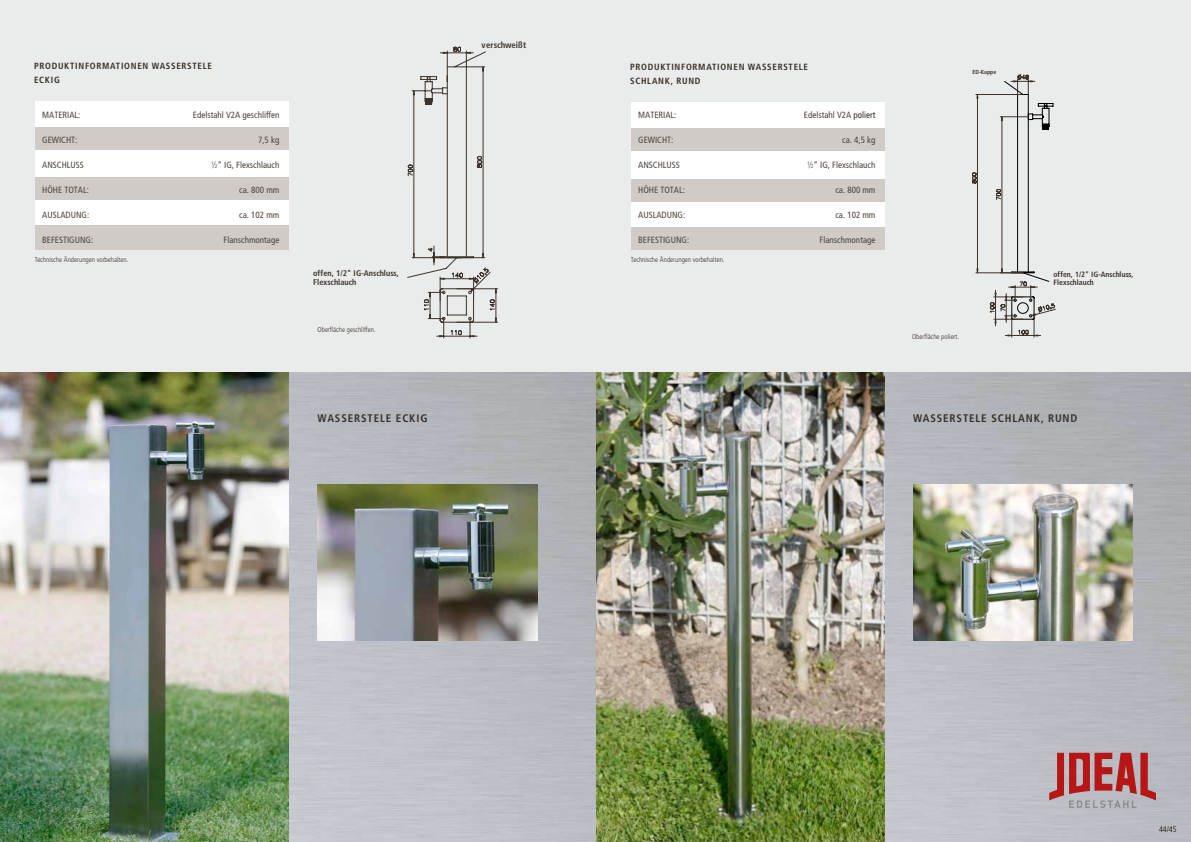
<style>
.page{position:relative;width:1191px;height:842px;background:#fff}
.page>*{position:absolute;margin:0;border:0;box-sizing:border-box;transform-origin:0 0}
.t1{font:700 condensed 11px "Frutiger";letter-spacing:.08em;color:#363028}
.t2{font:condensed 9px "Frutiger";color:#50453d}
.t3{font:700 condensed 9px/14px "Frutiger";letter-spacing:.08em;color:#363028}
.t4{font:700 condensed 8.8px "Frutiger";letter-spacing:-.005em;color:#3c342c}
.t5{font:700 condensed 8.2px/9.1px "Frutiger";color:#3c342c}
.t6{font:condensed 8px "Frutiger";color:#363028}
.t7{font:700 condensed 7.7px/8.5px "Frutiger";color:#3c342c}
.t8{font:300 condensed 7px "Frutiger";color:#363028}
.t9{font:700 condensed 5.9px "Frutiger";letter-spacing:-.005em;color:#3c342c}
.s1{font-weight:300}
.s2{color:#363028}
</style>
<div class="page">
<div style="left:0;top:0;width:1191px;height:373px;background:#eaebeb"></div>
<img style="left:884px;top:373px;width:307px;height:469px">
<img style="left:595px;top:373px;width:289px;height:469px">
<div style="left:0;top:373px;width:595px;height:469px;background:linear-gradient(to bottom,#b1b3b8,#c2c4cc)"></div>
<img style="left:0;top:373px;width:288px;height:469px">
<div style="left:35px;top:101px;width:253px;height:124px;background:#fff"></div>
<div style="left:35px;top:127px;width:253px;height:23px;background:#d0cbc7"></div>
<div style="left:35px;top:177px;width:253px;height:23px;background:#d0cbc7"></div>
<div style="left:35px;top:225px;width:253px;height:25px;background:#d0cbc7"></div>
<hr style="left:447px;top:67px;width:1px;height:191px;background:#3c342c">
<hr style="left:466px;top:67px;width:1px;height:191px;background:#3c342c">
<hr style="left:483px;top:162px;width:1px;height:96px;background:#3c342c">
<hr style="left:483px;top:67px;width:1px;height:95px;background:#3c342c">
<svg style="left:477px;top:156px;width:5px;height:12px"></svg>
<svg style="left:412px;top:47px;width:74px;height:58px"></svg>
<hr style="left:414px;top:91px;width:1px;height:80px;background:#3c342c">
<hr style="left:414px;top:171px;width:1px;height:87px;background:#3c342c">
<svg style="left:408px;top:165px;width:5px;height:11px"></svg>
<svg style="left:407px;top:246px;width:90px;height:92px"></svg>
<img style="left:913px;top:485px;width:219px;height:156px">
<img style="left:317px;top:485px;width:220px;height:156px">
<svg style="left:1049px;top:753px;width:107px;height:55px;background:#b6767a"></svg>
<div style="left:631px;top:102px;width:253px;height:125px;background:#fff"></div>
<div style="left:631px;top:128px;width:253px;height:23px;background:#d0cbc7"></div>
<div style="left:631px;top:179px;width:253px;height:22px;background:#d0cbc7"></div>
<div style="left:631px;top:227px;width:253px;height:22px;background:#d0cbc7"></div>
<hr style="left:1028px;top:94px;width:1px;height:179px;background:#000">
<hr style="left:1017px;top:94px;width:1px;height:179px;background:#000">
<hr style="left:975px;top:273px;width:48px;height:1px;background:#3c342c">
<hr style="left:975px;top:94px;width:48px;height:1px;background:#3c342c">
<hr style="left:977px;top:94px;width:1px;height:84px;background:#3c342c">
<hr style="left:977px;top:178px;width:1px;height:95px;background:#3c342c">
<svg style="left:972px;top:173px;width:4px;height:10px"></svg>
<svg style="left:990px;top:103px;width:65px;height:234px"></svg>
<svg style="left:1004px;top:74px;width:30px;height:21px"></svg>
<p class="t3" style="left:34px;top:59px;width:179px">PRODUKTINFORMATIONEN WASSERSTELE<br>ECKIG</p>
<p class="t2" style="left:42px;top:109px;width:40px">MATERIAL:</p>
<p class="t2" style="left:193px;top:109px;width:88px">Edelstahl V2A geschliffen</p>
<p class="t2" style="left:42px;top:134px;width:37px">GEWICHT:</p>
<p class="t2" style="left:258px;top:134px;width:23px">7,5 kg</p>
<p class="t2" style="left:42px;top:159px;width:43px">ANSCHLUSS</p>
<p class="t2" style="left:211px;top:159px;width:70px"><span class="s1">½</span>“ IG, Flexschlauch</p>
<p class="t2" style="left:42px;top:184px;width:48px">HÖHE TOTAL:</p>
<p class="t2" style="left:239px;top:184px;width:42px">ca. 800 mm</p>
<p class="t2" style="left:42px;top:209px;width:48px">AUSLADUNG:</p>
<p class="t2" style="left:239px;top:209px;width:42px">ca. 102 mm</p>
<p class="t2" style="left:42px;top:234px;width:53px">BEFESTIGUNG:</p>
<p class="t2" style="left:223px;top:234px;width:57px">Flanschmontage</p>
<p class="t8" style="left:35px;top:256px;width:95px">Technische Änderungen vorbehalten.</p>
<p class="t4" style="left:481px;top:39px;width:46px">verschweißt</p>
<p class="t5" style="left:313px;top:268px;width:87px">offen, 1/2" IG-Anschluss,<br>Flexschlauch</p>
<p class="t8" style="left:317px;top:326px;width:60px">Oberfläche geschliffen.</p>
<p class="t3" style="left:630px;top:60px;width:179px">PRODUKTINFORMATIONEN WASSERSTELE<br>SCHLANK, RUND</p>
<p class="t2" style="left:638px;top:109px;width:40px">MATERIAL:</p>
<p class="t2" style="left:804px;top:109px;width:73px">Edelstahl V2A <span class="s2">poliert</span></p>
<p class="t2" style="left:638px;top:134px;width:37px">GEWICHT:</p>
<p class="t2" style="left:842px;top:134px;width:35px">ca. 4,5 kg</p>
<p class="t2" style="left:638px;top:159px;width:43px">ANSCHLUSS</p>
<p class="t2" style="left:807px;top:159px;width:70px"><span class="s1">½</span>“ IG, Flexschlauch</p>
<p class="t2" style="left:638px;top:184px;width:48px">HÖHE TOTAL:</p>
<p class="t2" style="left:835px;top:184px;width:42px">ca. 800 mm</p>
<p class="t2" style="left:638px;top:209px;width:48px">AUSLADUNG:</p>
<p class="t2" style="left:835px;top:209px;width:42px">ca. 102 mm</p>
<p class="t2" style="left:638px;top:234px;width:53px">BEFESTIGUNG:</p>
<p class="t2" style="left:819px;top:234px;width:57px">Flanschmontage</p>
<p class="t8" style="left:631px;top:256px;width:95px">Technische Änderungen vorbehalten.</p>
<p class="t9" style="left:972px;top:69px;width:25px">ED-Kappe</p>
<p class="t8" style="left:912px;top:332px;width:49px">Oberfläche poliert.</p>
<p class="t7" style="left:1053px;top:270px;width:81px">offen, 1/2" IG-Anschluss,<br>Flexschlauch</p>
<p class="t1" style="left:317px;top:412px;width:111px">WASSERSTELE ECKIG</p>
<p class="t1" style="left:913px;top:412px;width:166px">WASSERSTELE SCHLANK, RUND</p>
<p class="t6" style="left:1159px;top:825px;width:19px">44/45</p>
</div>
